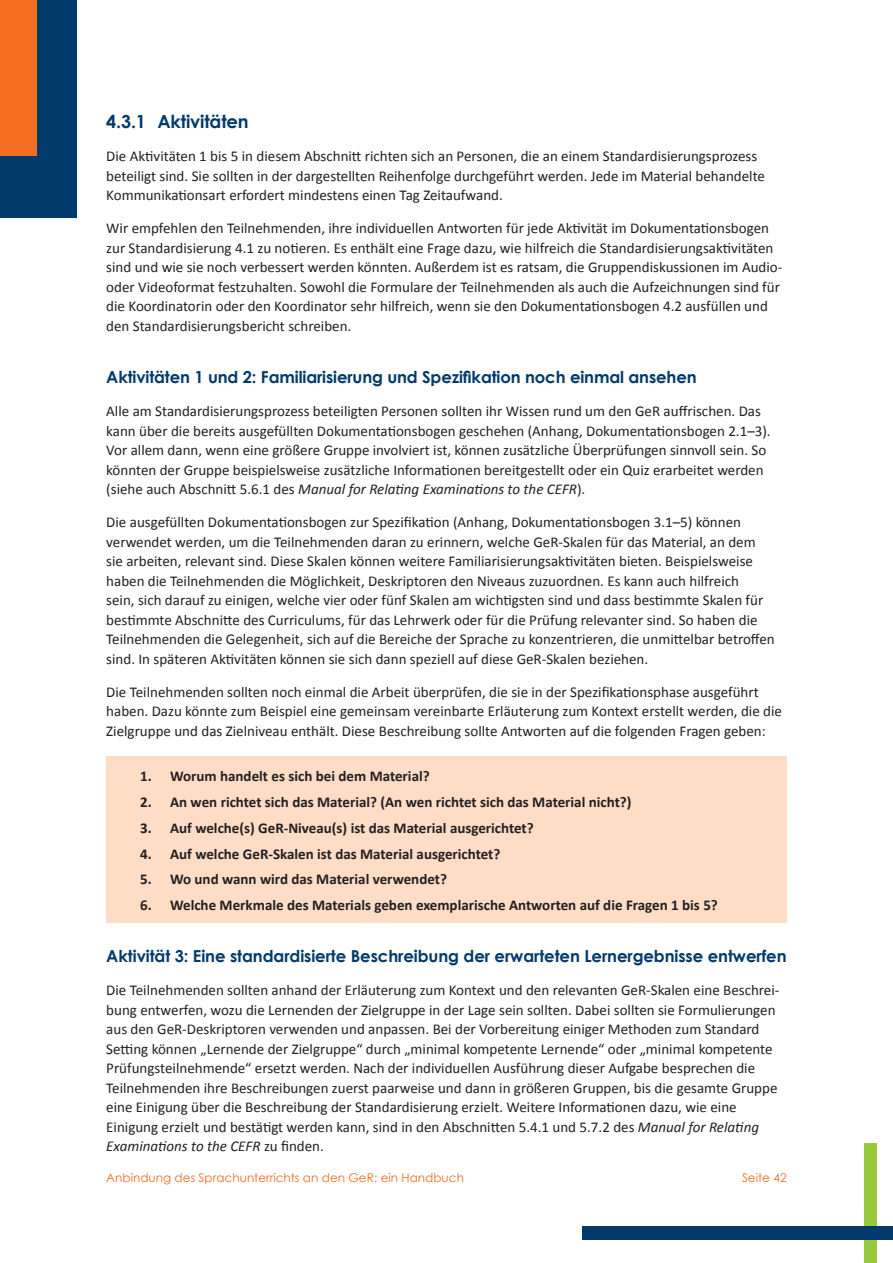
<style>
.page{position:relative;width:893px;height:1263px;background:#fff}
.page>*{position:absolute;margin:0;border:0;box-sizing:border-box;transform-origin:0 0}
.t1{font:700 18px "Century Gothic";letter-spacing:-.01em;color:#003a6b}
.t2{font:700 16.5px "Century Gothic";letter-spacing:-.005em;color:#003a6b}
.t3{font:15px/19.5px "Calibri";color:#231f20}
.t4{font:700 15px "Calibri";color:#231f20}
.t5{font:12px "Century Gothic";color:#f36e21}
.s1{font-style:italic}
</style>
<div class="page">
<div style="left:0;top:0;width:77px;height:218px;background:#003a6b"></div>
<div style="left:0;top:0;width:37px;height:156px;background:#f36e21"></div>
<hr style="left:892px;top:0;width:1px;height:218px;background:#003a6b">
<hr style="left:892px;top:0;width:1px;height:156px;background:#f36e21">
<div style="left:864px;top:1143px;width:12px;height:120px;background:#99ca3b"></div>
<div style="left:583px;top:1226px;width:310px;height:13px;background:#003a6b"></div>
<div style="left:106px;top:757px;width:681px;height:166px;background:#fdddc6"></div>
<p class="t1" style="left:106px;top:110px;width:144px">4.3.1 Aktivitäten</p>
<p class="t3" style="left:106px;top:147px;width:660px">Die Aktivitäten 1 bis 5 in diesem Abschnitt richten sich an Personen, die an einem Standardisierungsprozess beteiligt sind. Sie sollten in der dargestellten Reihenfolge durchgeführt werden. Jede im Material behandelte<br>Kommunikationsart erfordert mindestens einen Tag Zeitaufwand.</p>
<p class="t3" style="left:106px;top:219px;width:678px">Wir empfehlen den Teilnehmenden, ihre individuellen Antworten für jede Aktivität im Dokumentationsbogen zur Standardisierung 4.1 zu notieren. Es enthält eine Frage dazu, wie hilfreich die Standardisierungsaktivitäten sind und wie sie noch verbessert werden könnten. Außerdem ist es ratsam, die Gruppendiskussionen im Audio&shy;oder Videoformat festzuhalten. Sowohl die Formulare der Teilnehmenden als auch die Aufzeichnungen sind für die Koordinatorin oder den Koordinator sehr hilfreich, wenn sie den Dokumentationsbogen 4.2 ausfüllen und den Standardisierungsbericht schreiben.</p>
<p class="t2" style="left:106px;top:367px;width:592px">Aktivitäten 1 und 2: Familiarisierung und Spezifikation noch einmal ansehen</p>
<p class="t3" style="left:106px;top:402px;width:666px">Alle am Standardisierungsprozess beteiligten Personen sollten ihr Wissen rund um den GeR auffrischen. Das kann über die bereits ausgefüllten Dokumentationsbogen geschehen (Anhang, Dokumentationsbogen 2.1–3).<br>Vor allem dann, wenn eine größere Gruppe involviert ist, können zusätzliche Überprüfungen sinnvoll sein. So könnten der Gruppe beispielsweise zusätzliche Informationen bereitgestellt oder ein Quiz erarbeitet werden (siehe auch Abschnitt 5.6.1 des <span class="s1">Manual for Relating Examinations to the CEFR</span>).</p>
<p class="t3" style="left:106px;top:513px;width:670px">Die ausgefüllten Dokumentationsbogen zur Spezifikation (Anhang, Dokumentationsbogen 3.1–5) können verwendet werden, um die Teilnehmenden daran zu erinnern, welche GeR-Skalen für das Material, an dem sie arbeiten, relevant sind. Diese Skalen können weitere Familiarisierungsaktivitäten bieten. Beispielsweise haben die Teilnehmenden die Möglichkeit, Deskriptoren den Niveaus zuzuordnen. Es kann auch hilfreich<br>sein, sich darauf zu einigen, welche vier oder fünf Skalen am wichtigsten sind und dass bestimmte Skalen für bestimmte Abschnitte des Curriculums, für das Lehrwerk oder für die Prüfung relevanter sind. So haben die Teilnehmenden die Gelegenheit, sich auf die Bereiche der Sprache zu konzentrieren, die unmittelbar betroffen sind. In späteren Aktivitäten können sie sich dann speziell auf diese GeR-Skalen beziehen.</p>
<p class="t3" style="left:106px;top:682px;width:677px">Die Teilnehmenden sollten noch einmal die Arbeit überprüfen, die sie in der Spezifikationsphase ausgeführt haben. Dazu könnte zum Beispiel eine gemeinsam vereinbarte Erläuterung zum Kontext erstellt werden, die die<br>Zielgruppe und das Zielniveau enthält. Diese Beschreibung sollte Antworten auf die folgenden Fragen geben:</p>
<p class="t4" style="left:140px;top:766px;width:291px">1. Worum handelt es sich bei dem Material?</p>
<p class="t4" style="left:140px;top:792px;width:493px">2. An wen richtet sich das Material? (An wen richtet sich das Material nicht?)</p>
<p class="t4" style="left:140px;top:818px;width:395px">3. Auf welche(s) GeR-Niveau(s) ist das Material ausgerichtet?</p>
<p class="t4" style="left:140px;top:844px;width:362px">4. Auf welche GeR-Skalen ist das Material ausgerichtet?</p>
<p class="t4" style="left:140px;top:870px;width:308px">5. Wo und wann wird das Material verwendet?</p>
<p class="t4" style="left:140px;top:896px;width:579px">6. Welche Merkmale des Materials geben exemplarische Antworten auf die Fragen 1 bis 5?</p>
<p class="t2" style="left:106px;top:946px;width:682px">Aktivität 3: Eine standardisierte Beschreibung der erwarteten Lernergebnisse entwerfen</p>
<p class="t3" style="left:106px;top:980px;width:674px">Die Teilnehmenden sollten anhand der Erläuterung zum Kontext und den relevanten GeR-Skalen eine Beschrei&shy;bung entwerfen, wozu die Lernenden der Zielgruppe in der Lage sein sollten. Dabei sollten sie Formulierungen aus den GeR-Deskriptoren verwenden und anpassen. Bei der Vorbereitung einiger Methoden zum Standard Setting können „Lernende der Zielgruppe“ durch „minimal kompetente Lernende“ oder „minimal kompetente Prüfungsteilnehmende“ ersetzt werden. Nach der individuellen Ausführung dieser Aufgabe besprechen die Teilnehmenden ihre Beschreibungen zuerst paarweise und dann in größeren Gruppen, bis die gesamte Gruppe eine Einigung über die Beschreibung der Standardisierung erzielt. Weitere Informationen dazu, wie eine Einigung erzielt und bestätigt werden kann, sind in den Abschnitten 5.4.1 und 5.7.2 des <span class="s1">Manual for Relating Examinations to the CEFR</span> zu finden.</p>
<p class="t5" style="left:106px;top:1170px;width:359px">Anbindung des Sprachunterrichts an den GeR: ein Handbuch</p>
<p class="t5" style="left:742px;top:1170px;width:46px">Seite 42</p>
</div>
